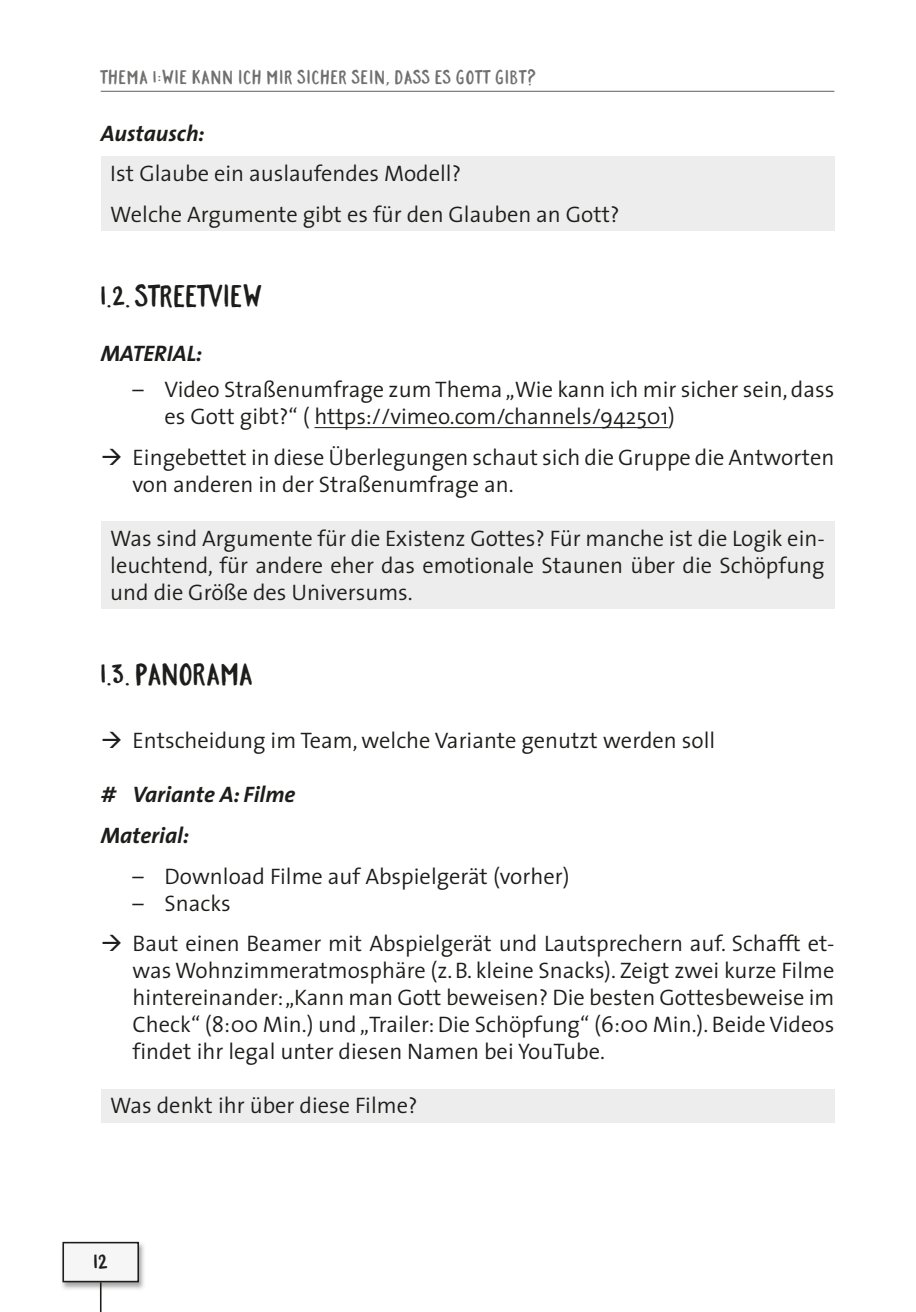
<style>
.page{position:relative;width:916px;height:1312px;background:#fff}
.page>*{position:absolute;margin:0;border:0;box-sizing:border-box;transform-origin:0 0}
.t1{font:36px "Hunterswood";color:#1d1d1b}
.t2{font:27px "Hunterswood";color:#1d1d1b}
.t3{font:300 22.5px/27px "The Sans";color:#1d1d1b}
.t4{font:22.5px "Hunterswood";letter-spacing:.03em;color:#70706f}
.t5{font:italic 700 22.5px/40.5px "The Sans";color:#1d1d1b}
</style>
<div class="page">
<hr style="left:101px;top:91px;width:733px;height:1px;background:#70706f">
<img style="left:62px;top:1242px;width:82px;height:48px">
<div style="left:63px;top:1242px;width:75px;height:39px;background:#f6f6f6"></div>
<div style="left:62px;top:1241px;width:77px;height:41px;border:2px solid #1d1d1b"></div>
<hr style="left:100px;top:1282px;width:2px;height:29px;background:#1d1d1b">
<div style="left:101px;top:157px;width:733px;height:42px;background:#ededed"></div>
<div style="left:101px;top:197px;width:733px;height:33px;background:#ededed"></div>
<hr style="left:314px;top:427px;width:354px;height:1px;background:#1d1d1b">
<div style="left:101px;top:521px;width:733px;height:51px;background:#ededed"></div>
<div style="left:101px;top:572px;width:733px;height:36px;background:#ededed"></div>
<div style="left:101px;top:1088px;width:733px;height:33px;background:#ededed"></div>
<p class="t4" style="left:101px;top:62px;width:437px">THEMA 1:WIE KANN ICH MIR SICHER SEIN, DASS ES GOTT GIBT?</p>
<p class="t5" style="left:101px;top:112px;width:105px">Austausch:</p>
<p class="t3" style="left:110px;top:152px;width:511px;line-height:40.5px">Ist Glaube ein auslaufendes Modell?<br>Welche Argumente gibt es für den Glauben an Gott?</p>
<h1 class="t1" style="left:101px;top:272px;width:163px">1.2. STREETVIEW</h1>
<p class="t5" style="left:101px;top:333px;width:103px">MATERIAL:</p>
<p class="t3" style="left:165px;top:375px;width:671px;text-indent:-32px">– Video Straßenumfrage zum Thema „Wie kann ich mir sicher sein, dass es Gott gibt?“ ( https://vimeo.com/channels/942501)</p>
<p class="t3" style="left:133px;top:443px;width:703px;text-indent:-32px">→ Eingebettet in diese Überlegungen schaut sich die Gruppe die Antworten von anderen in der Straßenumfrage an.</p>
<p class="t3" style="left:110px;top:524px;width:716px;text-align:justify">Was sind Argumente für die Existenz Gottes? Für manche ist die Logik ein&shy;leuchtend, für andere eher das emotionale Staunen über die Schöpfung und die Größe des Universums.</p>
<h1 class="t1" style="left:101px;top:650px;width:155px">1.3. PANORAMA</h1>
<p class="t3" style="left:101px;top:726px;width:616px">→ Entscheidung im Team, welche Variante genutzt werden soll</p>
<p class="t5" style="left:101px;top:774px;width:196px"># Variante A: Filme<br>Material:</p>
<p class="t3" style="left:133px;top:861px;width:438px">– Download Filme auf Abspielgerät (vorher)</p>
<p class="t3" style="left:133px;top:888px;width:99px">– Snacks</p>
<p class="t3" style="left:133px;top:929px;width:703px;text-align:justify;text-indent:-32px">→ Baut einen Beamer mit Abspielgerät und Lautsprechern auf. Schafft et&shy;was Wohnzimmeratmosphäre (z. B. kleine Snacks). Zeigt zwei kurze Filme hintereinander: „Kann man Gott beweisen? Die besten Gottesbeweise im Check“ (8:00 Min.) und „Trailer: Die Schöpfung“ (6:00 Min.). Beide Videos findet ihr legal unter diesen Namen bei YouTube.</p>
<p class="t3" style="left:110px;top:1091px;width:309px">Was denkt ihr über diese Filme?</p>
<p class="t2" style="left:94px;top:1243px;width:16px">12</p>
</div>
